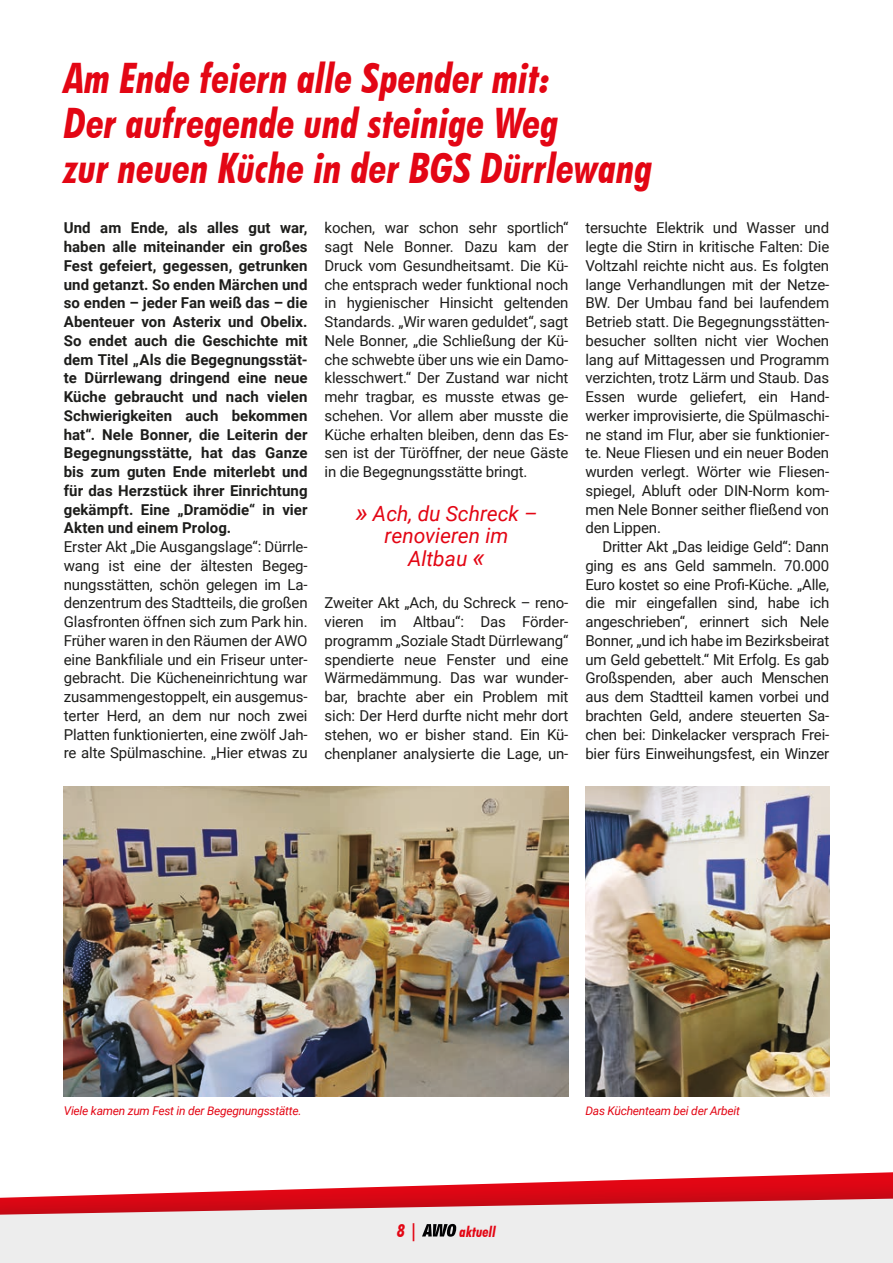
<style>
.page{position:relative;width:893px;height:1263px;background:#fff}
.page>*{position:absolute;margin:0;border:0;box-sizing:border-box;transform-origin:0 0}
.t1{font:italic 700 condensed 42px/45px "Futura BT";color:#e30614}
.t2{font:italic 21px/22.5px "Roboto";color:#e30614;text-align:center}
.t3{font:italic 700 condensed 18px "Futura BT";color:#e30614}
.t4{font:15px/18.8px "Roboto";letter-spacing:-.01em;color:#1d1d1b;text-align:justify}
.t5{font:700 15px/18.8px "Roboto";letter-spacing:.005em;color:#1d1d1b;text-align:justify}
.t6{font:italic 700 condensed 15px "Futura BT";color:#e30614}
.t7{font:italic 12px "Roboto";letter-spacing:-.02em;color:#e30614}
.s1{font-size:27px}
</style>
<div class="page">
<img style="left:64px;top:787px;width:504px;height:309px">
<img style="left:585px;top:787px;width:244px;height:309px">
<div style="left:0;top:1159px;width:893px;height:104px;background:#1d1d1b;opacity:.25"></div>
<svg style="left:0;top:1198px;width:893px;height:65px;background:#e8cecf"></svg>
<svg style="left:422px;top:1224px;width:34px;height:13px"></svg>
<h1 class="t1" style="left:64px;top:55px;width:591px">Am Ende feiern alle Spender mit:<br>Der aufregende und steinige Weg<br>zur neuen Küche in der BGS Dürrlewang</h1>
<p class="t5" style="left:64px;top:218px;width:245px">Und am Ende, als alles gut war, haben alle miteinander ein großes Fest gefeiert, gegessen, getrunken und getanzt. So enden Märchen und so enden – jeder Fan weiß das – die Abenteuer von Asterix und Obelix.<br>So endet auch die Geschichte mit dem Titel „Als die Begegnungsstät&shy;te Dürrlewang dringend eine neue Küche gebraucht und nach vielen Schwierigkeiten auch bekommen hat“. Nele Bonner, die Leiterin der Begegnungsstätte, hat das Ganze bis zum guten Ende miterlebt und für das Herzstück ihrer Einrichtung gekämpft. Eine „Dramödie“ in vier Akten und einem Prolog.</p>
<p class="t4" style="left:64px;top:537px;width:245px">Erster Akt „Die Ausgangslage“: Dürrle&shy;wang ist eine der ältesten Begeg&shy;nungsstätten, schön gelegen im La&shy;denzentrum des Stadtteils, die großen Glasfronten öffnen sich zum Park hin.<br>Früher waren in den Räumen der AWO eine Bankfiliale und ein Friseur unter&shy;gebracht. Die Kücheneinrichtung war zusammengestoppelt, ein ausgemus&shy;terter Herd, an dem nur noch zwei Platten funktionierten, eine zwölf Jah&shy;re alte Spülmaschine. „Hier etwas zu</p>
<p class="t4" style="left:325px;top:218px;width:245px">kochen, war schon sehr sportlich“ sagt Nele Bonner. Dazu kam der Druck vom Gesundheitsamt. Die Kü&shy;che entsprach weder funktional noch in hygienischer Hinsicht geltenden Standards. „Wir waren geduldet“, sagt Nele Bonner, „die Schließung der Kü&shy;che schwebte über uns wie ein Damo&shy;klesschwert.“ Der Zustand war nicht mehr tragbar, es musste etwas ge&shy;schehen. Vor allem aber musste die Küche erhalten bleiben, denn das Es&shy;sen ist der Türöffner, der neue Gäste in die Begegnungsstätte bringt.</p>
<h2 class="t2" style="left:355px;top:501px;width:184px"><span class="s1">»</span> Ach, du Schreck – renovieren im<br>Altbau <span class="s1">«</span></h2>
<p class="t4" style="left:325px;top:593px;width:245px">Zweiter Akt „Ach, du Schreck – reno&shy;vieren im Altbau“: Das Förder&shy;programm „Soziale Stadt Dürrlewang“ spendierte neue Fenster und eine Wärmedämmung. Das war wunder&shy;bar, brachte aber ein Problem mit sich: Der Herd durfte nicht mehr dort stehen, wo er bisher stand. Ein Kü&shy;chenplaner analysierte die Lage, un-</p>
<p class="t4" style="left:585px;top:218px;width:245px;text-align:left">tersuchte Elektrik und Wasser und legte die Stirn in kritische Falten: Die Voltzahl reichte nicht aus. Es folgten lange Verhandlungen mit der Netze-- BW. Der Umbau fand bei laufendem Betrieb statt. Die Begegnungsstätten&shy;besucher sollten nicht vier Wochen lang auf Mittagessen und Programm verzichten, trotz Lärm und Staub. Das Essen wurde geliefert, ein Hand&shy;werker improvisierte, die Spülmaschi&shy;ne stand im Flur, aber sie funktionier&shy;te. Neue Fliesen und ein neuer Boden wurden verlegt. Wörter wie Fliesen&shy;spiegel, Abluft oder DIN-Norm kom&shy;men Nele Bonner seither fließend von den Lippen.</p>
<p class="t4" style="left:585px;top:537px;width:245px;text-indent:17px">Dritter Akt „Das leidige Geld“: Dann ging es ans Geld sammeln. 70.000<br>Euro kostet so eine Profi-Küche. „Alle, die mir eingefallen sind, habe ich angeschrieben“, erinnert sich Nele Bonner, „und ich habe im Bezirksbeirat um Geld gebettelt.“ Mit Erfolg. Es gab Großspenden, aber auch Menschen aus dem Stadtteil kamen vorbei und brachten Geld, andere steuerten Sa&shy;chen bei: Dinkelacker versprach Frei&shy;bier fürs Einweihungsfest, ein Winzer</p>
<p class="t7" style="left:64px;top:1102px;width:239px">Viele kamen zum Fest in der Begegnungsstätte.</p>
<p class="t7" style="left:585px;top:1102px;width:156px">Das Küchenteam bei der Arbeit</p>
<p class="t3" style="left:397px;top:1219px;width:22px">8 |</p>
<p class="t6" style="left:460px;top:1222px;width:38px">aktuell</p>
</div>
